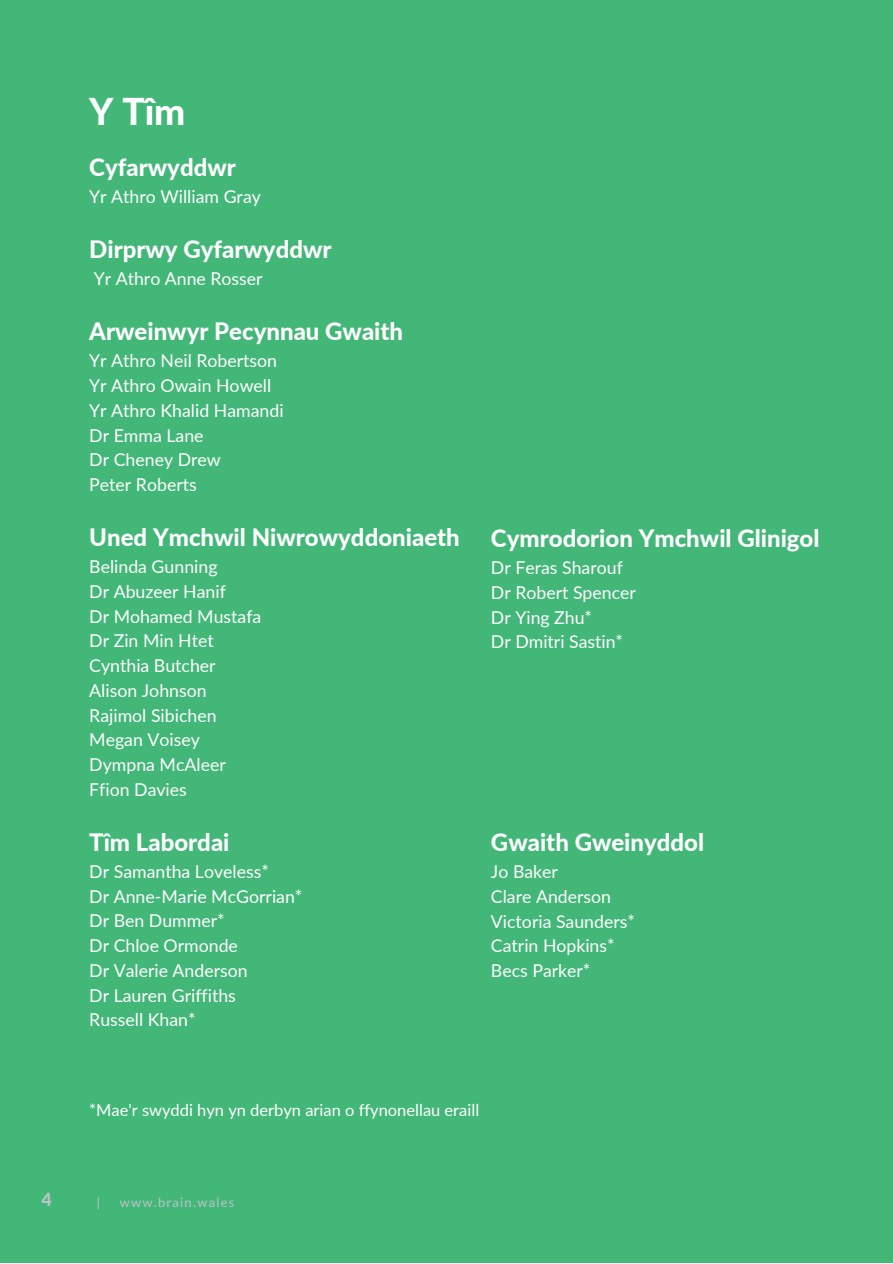
<style>
.page{position:relative;width:893px;height:1264px;background:#fff}
.page>*{position:absolute;margin:0;border:0;box-sizing:border-box;transform-origin:0 0}
.t1{font:800 36.9px "Lato";color:#fff}
.t2{font:800 24px "Lato";color:#fff}
.t3{font:800 18px "Lato";color:#bdc2c6}
.t4{font:17.7px/24.8px "Lato";color:#fff}
.t5{font:16.5px "Lato";color:#fff}
.t6{font:12.9px "Lato";letter-spacing:.1em;color:#bdc2c6}
</style>
<div class="page">
<div style="left:0;top:0;width:892px;height:1262px;background:#43b778"></div>
<h1 class="t1" style="left:89px;top:88px;width:98px">Y Tîm</h1>
<h2 class="t2" style="left:89px;top:152px;width:148px">Cyfarwyddwr</h2>
<p class="t4" style="left:89px;top:184px;width:173px">Yr Athro William Gray</p>
<h2 class="t2" style="left:89px;top:235px;width:244px">Dirprwy Gyfarwyddwr</h2>
<p class="t4" style="left:94px;top:266px;width:170px">Yr Athro Anne Rosser</p>
<h2 class="t2" style="left:89px;top:317px;width:315px">Arweinwyr Pecynnau Gwaith</h2>
<p class="t4" style="left:89px;top:348px;width:196px">Yr Athro Neil Robertson<br>Yr Athro Owain Howell<br>Yr Athro Khalid Hamandi<br>Dr Emma Lane<br>Dr Cheney Drew<br>Peter Roberts</p>
<h2 class="t2" style="left:89px;top:522px;width:372px">Uned Ymchwil Niwrowyddoniaeth</h2>
<p class="t4" style="left:89px;top:554px;width:174px">Belinda Gunning<br>Dr Abuzeer Hanif<br>Dr Mohamed Mustafa<br>Dr Zin Min Htet<br>Cynthia Butcher<br>Alison Johnson<br>Rajimol Sibichen<br>Megan Voisey<br>Dympna McAleer<br>Ffion Davies</p>
<h2 class="t2" style="left:89px;top:827px;width:142px">Tîm Labordai</h2>
<p class="t4" style="left:89px;top:858px;width:215px">Dr Samantha Loveless*<br>Dr Anne-Marie McGorrian*<br>Dr Ben Dummer*<br>Dr Chloe Ormonde<br>Dr Valerie Anderson<br>Dr Lauren Griffiths<br>Russell Khan*</p>
<h2 class="t2" style="left:491px;top:523px;width:330px">Cymrodorion Ymchwil Glinigol</h2>
<p class="t4" style="left:491px;top:555px;width:146px">Dr Feras Sharouf<br>Dr Robert Spencer<br>Dr Ying Zhu*<br>Dr Dmitri Sastin*</p>
<h2 class="t2" style="left:491px;top:827px;width:215px">Gwaith Gweinyddol</h2>
<p class="t4" style="left:491px;top:859px;width:145px">Jo Baker<br>Clare Anderson<br>Victoria Saunders*<br>Catrin Hopkins*<br>Becs Parker*</p>
<p class="t5" style="left:89px;top:1099px;width:391px">*Mae'r swyddi hyn yn derbyn arian o ffynonellau eraill</p>
<p class="t3" style="left:41px;top:1188px;width:12px">4</p>
<p class="t6" style="left:97px;top:1193px;width:5px">|</p>
<p class="t6" style="left:120px;top:1193px;width:116px">www.brain.wales</p>
</div>
